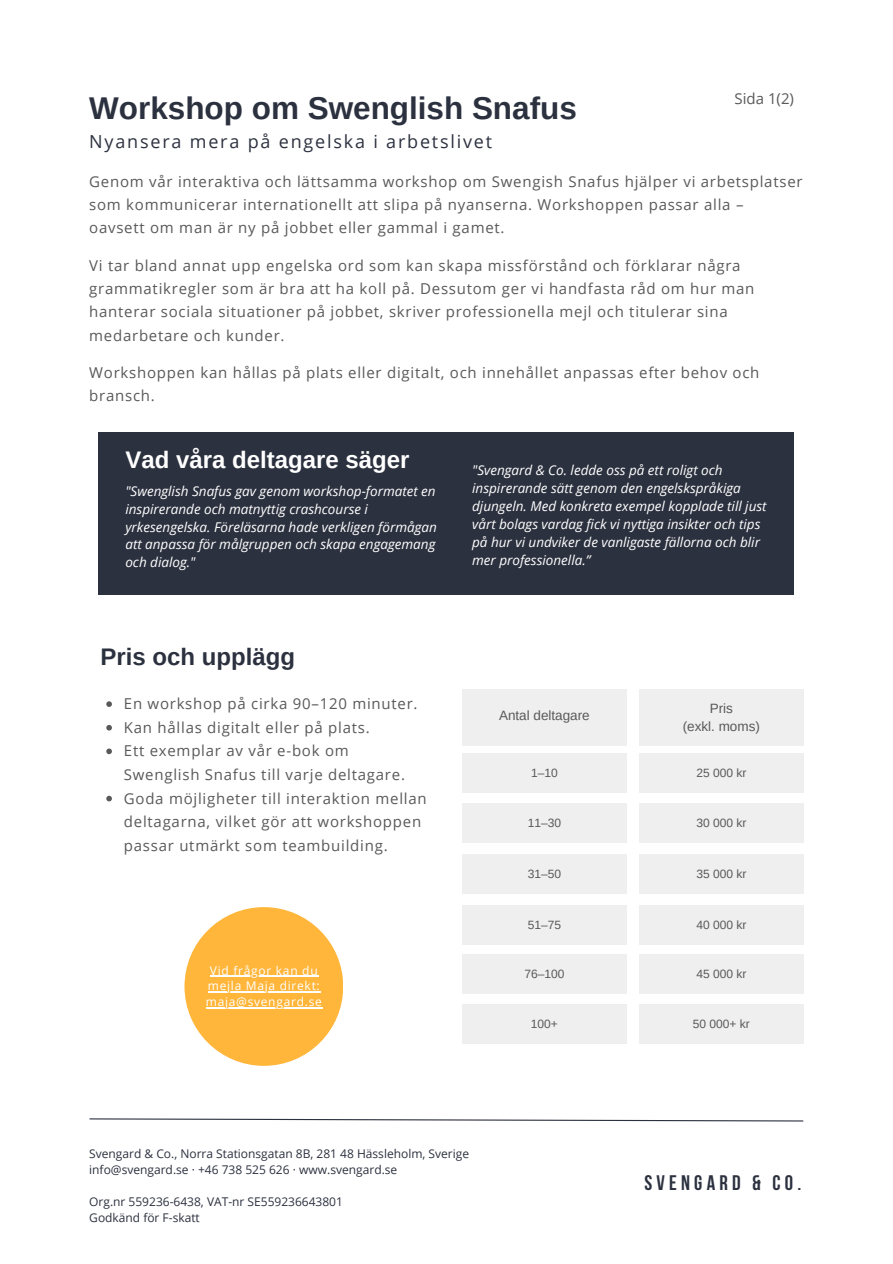
<style>
.page{position:relative;width:893px;height:1264px;background:#fff}
.page>*{position:absolute;margin:0;border:0;box-sizing:border-box;transform-origin:0 0}
.t1{font:700 31.5px "Arimo";color:#2c313f}
.t2{font:700 24px "Arimo";color:#fff}
.t3{font:700 24px "Arimo";color:#2c313f}
.t4{font:700 21px "Bebas Neue";letter-spacing:.2em;color:#2c313f}
.t5{font:18px "Open Sans";letter-spacing:.1em;color:#2c313f}
.t6{font:15px/23.2px "Open Sans";letter-spacing:.05em;color:#595959}
.t7{font:italic 13.5px/18px "Open Sans";color:#fff}
.t8{font:13.5px "Arimo";color:#595959}
.t9{font:12px "Open Sans";color:#2c313f}
.t10{font:12px "Arimo";color:#595959}
.t11{font:12px "Open Sans";letter-spacing:.06em;color:#fff}
</style>
<div class="page">
<div style="left:639px;top:689px;width:164px;height:56px;background:#efefef"></div>
<div style="left:462px;top:753px;width:164px;height:39px;background:#efefef"></div>
<div style="left:639px;top:753px;width:164px;height:39px;background:#efefef"></div>
<div style="left:462px;top:689px;width:164px;height:56px;background:#efefef"></div>
<div style="left:462px;top:803px;width:164px;height:39px;background:#efefef"></div>
<div style="left:639px;top:803px;width:164px;height:39px;background:#efefef"></div>
<div style="left:462px;top:854px;width:164px;height:39px;background:#efefef"></div>
<div style="left:639px;top:854px;width:164px;height:39px;background:#efefef"></div>
<div style="left:462px;top:905px;width:164px;height:39px;background:#efefef"></div>
<div style="left:639px;top:905px;width:164px;height:39px;background:#efefef"></div>
<div style="left:462px;top:954px;width:164px;height:39px;background:#efefef"></div>
<div style="left:639px;top:954px;width:164px;height:39px;background:#efefef"></div>
<div style="left:462px;top:1004px;width:164px;height:39px;background:#efefef"></div>
<div style="left:639px;top:1004px;width:164px;height:39px;background:#efefef"></div>
<div style="left:98px;top:432px;width:696px;height:162px;background:#2c313f"></div>
<svg style="left:89px;top:1118px;width:715px;height:4px"></svg>
<div style="left:184px;top:907px;width:159px;height:158px;background:#ffb63b;border-radius:50%"></div>
<hr style="left:210px;top:975px;width:108px;height:1px;background:#fff">
<hr style="left:208px;top:991px;width:112px;height:1px;background:#fff">
<hr style="left:206px;top:1007px;width:116px;height:1px;background:#fff">
<svg style="left:106px;top:701px;width:6px;height:6px"></svg>
<svg style="left:106px;top:725px;width:6px;height:5px"></svg>
<svg style="left:106px;top:748px;width:6px;height:6px"></svg>
<svg style="left:106px;top:795px;width:6px;height:6px"></svg>
<p class="t1" style="left:89px;top:90px;width:489px">Workshop om Swenglish Snafus</p>
<p class="t5" style="left:89px;top:129px;width:404px">Nyansera mera på engelska i arbetslivet</p>
<p class="t6" style="left:734px;top:86px;width:61px">Sida 1(2)</p>
<p class="t6" style="left:89px;top:169px;width:714px">Genom vår interaktiva och lättsamma workshop om Swengish Snafus hjälper vi arbetsplatser som kommunicerar internationellt att slipa på nyanserna. Workshoppen passar alla – oavsett om man är ny på jobbet eller gammal i gamet.</p>
<p class="t6" style="left:89px;top:253px;width:666px">Vi tar bland annat upp engelska ord som kan skapa missförstånd och förklarar några grammatikregler som är bra att ha koll på. Dessutom ger vi handfasta råd om hur man hanterar sociala situationer på jobbet, skriver professionella mejl och titulerar sina medarbetare och kunder.</p>
<p class="t6" style="left:89px;top:360px;width:671px">Workshoppen kan hållas på plats eller digitalt, och innehållet anpassas efter behov och bransch.</p>
<p class="t2" style="left:125px;top:446px;width:285px">Vad våra deltagare säger</p>
<p class="t7" style="left:125px;top:481px;width:313px">"Swenglish Snafus gav genom workshop-formatet en inspirerande och matnyttig crashcourse i yrkesengelska. Föreläsarna hade verkligen förmågan att anpassa för målgruppen och skapa engagemang och dialog."</p>
<p class="t3" style="left:100px;top:643px;width:196px">Pris och upplägg</p>
<p class="t6" style="left:124px;top:691px;width:295px">En workshop på cirka 90–120 minuter.</p>
<p class="t6" style="left:124px;top:715px;width:247px">Kan hållas digitalt eller på plats.</p>
<p class="t6" style="left:124px;top:738px;width:282px">Ett exemplar av vår e-bok om<br>Swenglish Snafus till varje deltagare.</p>
<p class="t6" style="left:124px;top:786px;width:304px">Goda möjligheter till interaktion mellan deltagarna, vilket gör att workshoppen passar utmärkt som teambuilding.</p>
<p class="t11" style="left:210px;top:961px;width:109px">Vid frågor kan du</p>
<p class="t11" style="left:208px;top:977px;width:113px">mejla Maja direkt:</p>
<p class="t11" style="left:206px;top:993px;width:117px">maja@svengard.se</p>
<p class="t7" style="left:472px;top:460px;width:296px">"Svengard &amp; Co. ledde oss på ett roligt och inspirerande sätt genom den engelskspråkiga djungeln. Med konkreta exempel kopplade till just vårt bolags vardag fick vi nyttiga insikter och tips på hur vi undviker de vanligaste fällorna och blir mer professionella.”</p>
<p class="t8" style="left:499px;top:707px;width:92px">Antal deltagare</p>
<p class="t8" style="left:709px;top:700px;width:25px">Pris</p>
<p class="t8" style="left:682px;top:718px;width:79px">(exkl. moms)</p>
<p class="t10" style="left:531px;top:766px;width:28px">1–10</p>
<p class="t10" style="left:696px;top:766px;width:51px">25 000 kr</p>
<p class="t10" style="left:527px;top:815px;width:35px">11–30</p>
<p class="t10" style="left:696px;top:815px;width:51px">30 000 kr</p>
<p class="t10" style="left:527px;top:866px;width:35px">31–50</p>
<p class="t10" style="left:696px;top:866px;width:51px">35 000 kr</p>
<p class="t10" style="left:527px;top:917px;width:35px">51–75</p>
<p class="t10" style="left:696px;top:917px;width:51px">40 000 kr</p>
<p class="t10" style="left:524px;top:967px;width:41px">76–100</p>
<p class="t10" style="left:531px;top:1016px;width:28px">100+</p>
<p class="t10" style="left:696px;top:967px;width:51px">45 000 kr</p>
<p class="t10" style="left:692px;top:1016px;width:58px">50 000+ kr</p>
<p class="t9" style="left:89px;top:1144px;width:381px">Svengard &amp; Co., Norra Stationsgatan 8B, 281 48 Hässleholm, Sverige</p>
<p class="t9" style="left:89px;top:1160px;width:309px">info@svengard.se · +46 738 525 626 · www.svengard.se</p>
<p class="t9" style="left:89px;top:1192px;width:255px">Org.nr 559236-6438, VAT-nr SE559236643801</p>
<p class="t9" style="left:89px;top:1208px;width:112px">Godkänd för F-skatt</p>
<p class="t4" style="left:644px;top:1174px;width:158px">SVENGARD &amp; CO.</p>
</div>
